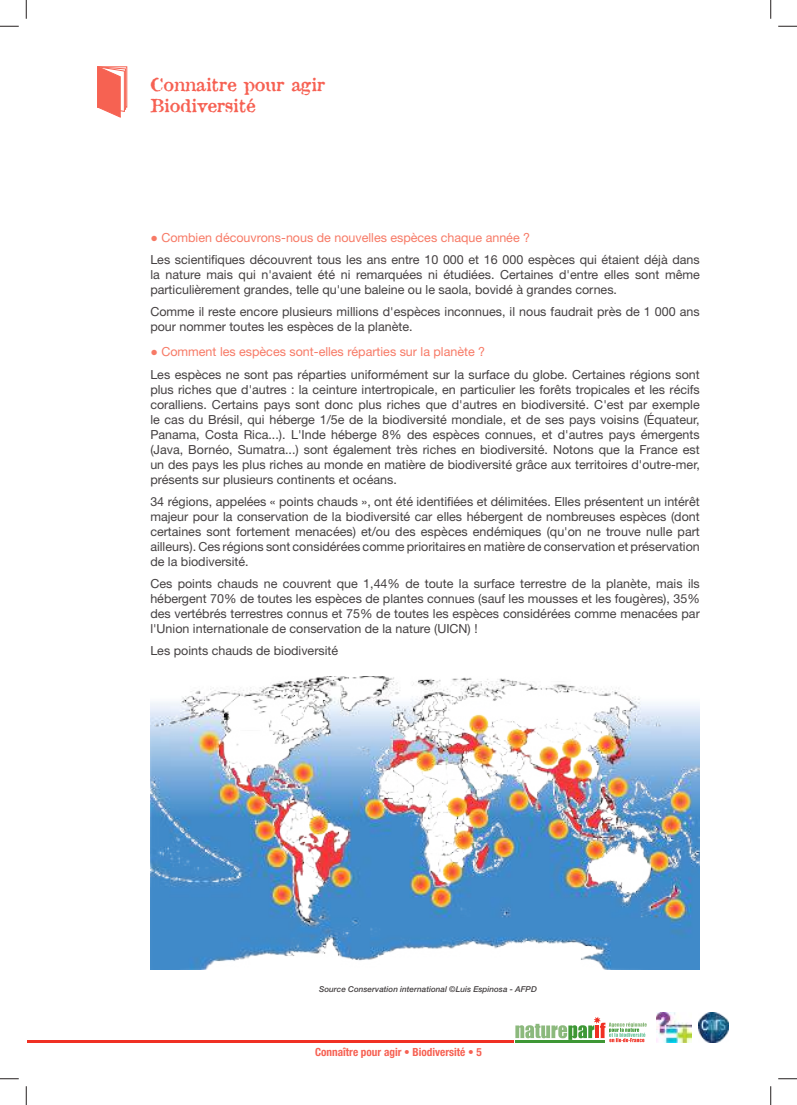
<style>
.page{position:relative;width:797px;height:1105px;background:#fff}
.page>*{position:absolute;margin:0;border:0;box-sizing:border-box;transform-origin:0 0}
.t1{font:17.5px/21px "Attic";color:#f66153}
.t2{font:12.5px/15px "Helvetica Neue";color:#444041}
.t3{font:700 condensed 11.25px "Helvetica Neue LT Std";color:#f66153}
.t4{font:italic 500 8.12px "Helvetica Neue";color:#444041}
.s1{font-family:"Arial Narrow";color:#f77a66}
.s2{color:#f77a66}
</style>
<div class="page">
<div style="left:97px;top:66px;width:30px;height:42px;border:1px solid #f66252"></div>
<svg style="left:97px;top:66px;width:29px;height:52px"></svg>
<svg style="left:515px;top:1017px;width:131px;height:25px"></svg>
<hr style="left:515px;top:1040px;width:89px;height:2px;background:#3e9735">
<hr style="left:27px;top:1040px;width:486px;height:2px;background:#f03023">
<img style="left:150px;top:676px;width:549px;height:294px">
<img style="left:656px;top:1013px;width:35px;height:29px">
<img style="left:698px;top:1013px;width:30px;height:29px">
<svg style="left:0;top:25px;width:19px;height:2px"></svg>
<svg style="left:778px;top:25px;width:19px;height:2px"></svg>
<svg style="left:0;top:1078px;width:19px;height:1px"></svg>
<svg style="left:778px;top:1078px;width:19px;height:1px"></svg>
<svg style="left:25px;top:0;width:2px;height:19px"></svg>
<svg style="left:25px;top:1086px;width:2px;height:19px"></svg>
<svg style="left:770px;top:0;width:1px;height:19px"></svg>
<svg style="left:770px;top:1086px;width:1px;height:19px"></svg>
<h1 class="t1" style="left:150px;top:74px;width:176px">Connaitre pour agir<br>Biodiversité</h1>
<p class="t2" style="left:150px;top:226px;width:551px;line-height:22.1px"><span class="s1">●</span> <span class="s2">Combien découvrons-nous de nouvelles espèces chaque année ?<br></span>Les scientifiques découvrent tous les ans entre 10 000 et 16 000 espèces qui étaient déjà dans</p>
<p class="t2" style="left:150px;top:267px;width:551px">la nature mais qui n'avaient été ni remarquées ni étudiées. Certaines d'entre elles sont même particulièrement grandes, telle qu'une baleine ou le saola, bovidé à grandes cornes.</p>
<p class="t2" style="left:150px;top:304px;width:551px">Comme il reste encore plusieurs millions d'espèces inconnues, il nous faudrait près de 1 000 ans pour nommer toutes les espèces de la planète.</p>
<p class="t2" style="left:150px;top:341px;width:551px;line-height:22.1px"><span class="s1">●</span> <span class="s2">Comment les espèces sont-elles réparties sur la planète ?<br></span>Les espèces ne sont pas réparties uniformément sur la surface du globe. Certaines régions sont</p>
<p class="t2" style="left:150px;top:381px;width:551px;text-align:justify">plus riches que d'autres : la ceinture intertropicale, en particulier les forêts tropicales et les récifs coralliens. Certains pays sont donc plus riches que d'autres en biodiversité. C'est par exemple le cas du Brésil, qui héberge 1/5e de la biodiversité mondiale, et de ses pays voisins (Équateur, Panama, Costa Rica...). L'Inde héberge 8% des espèces connues, et d'autres pays émergents (Java, Bornéo, Sumatra...) sont également très riches en biodiversité. Notons que la France est un des pays les plus riches au monde en matière de biodiversité grâce aux territoires d'outre-mer, présents sur plusieurs continents et océans.</p>
<p class="t2" style="left:150px;top:493px;width:551px;text-align:justify">34 régions, appelées « points chauds », ont été identifiées et délimitées. Elles présentent un intérêt majeur pour la conservation de la biodiversité car elles hébergent de nombreuses espèces (dont certaines sont fortement menacées) et/ou des espèces endémiques (qu'on ne trouve nulle part ailleurs). Ces régions sont considérées comme prioritaires en matière de conservation et préservation de la biodiversité.</p>
<p class="t2" style="left:150px;top:576px;width:551px;text-align:justify">Ces points chauds ne couvrent que 1,44% de toute la surface terrestre de la planète, mais ils hébergent 70% de toutes les espèces de plantes connues (sauf les mousses et les fougères), 35% des vertébrés terrestres connus et 75% de toutes les espèces considérées comme menacées par l'Union internationale de conservation de la nature (UICN) !</p>
<p class="t2" style="left:150px;top:643px;width:189px">Les points chauds de biodiversité</p>
<p class="t4" style="left:319px;top:984px;width:219px">Source Conservation international ©Luis Espinosa - AFPD</p>
<p class="t3" style="left:315px;top:1045px;width:168px">Connaître pour agir • Biodiversité • 5</p>
</div>
